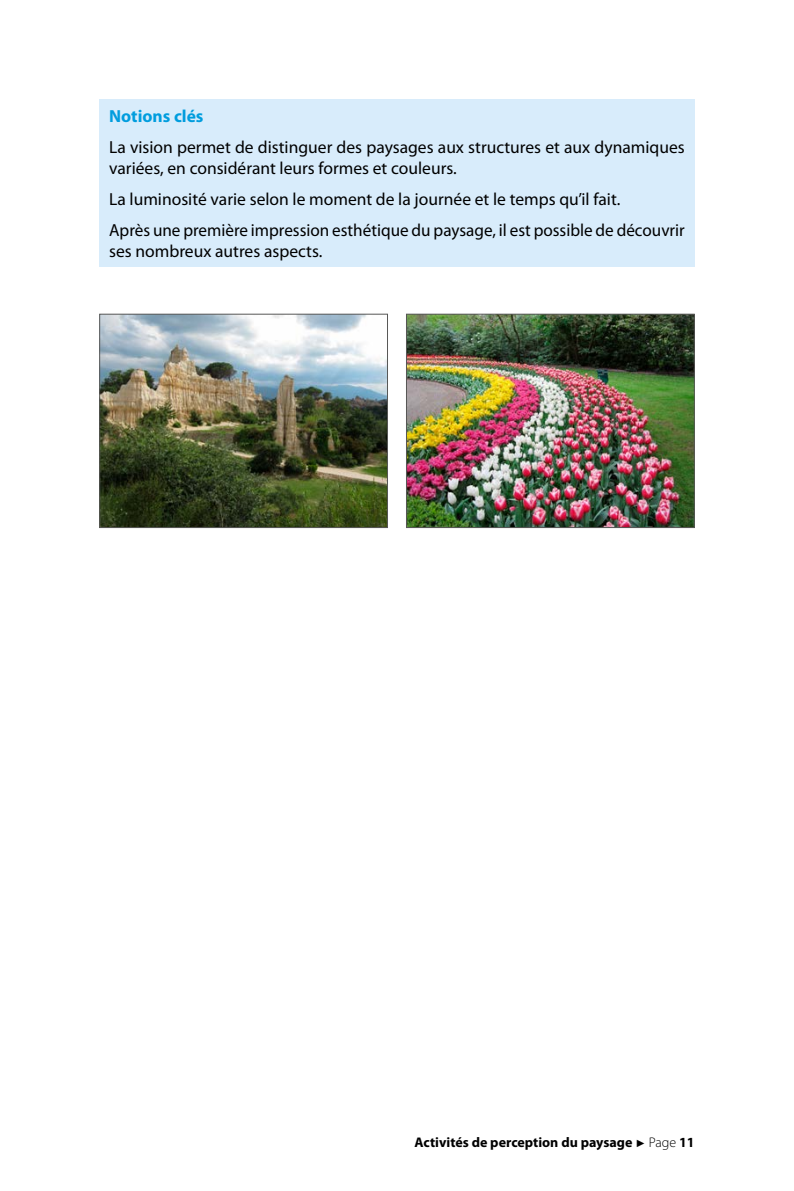
<style>
.page{position:relative;width:794px;height:1191px;background:#fff}
.page>*{position:absolute;margin:0;border:0;box-sizing:border-box;transform-origin:0 0}
.t1{font:17.5px/21px "Myriad Pro";color:#000}
.t2{font:700 17.5px "Myriad Pro";color:#009dde}
.t3{font:700 14px "Myriad Pro";color:#000}
.s1{font-family:"Arial";font-weight:400;font-size:10.5px}
.s2{font-weight:300}
</style>
<div class="page">
<div style="left:99px;top:99px;width:595px;height:168px;background:#d8ecfb"></div>
<img style="left:101px;top:316px;width:285px;height:210px">
<div style="left:99px;top:314px;width:289px;height:214px;border:1px solid #575756"></div>
<img style="left:408px;top:316px;width:284px;height:210px">
<div style="left:406px;top:314px;width:288px;height:214px;border:1px solid #575756"></div>
<p class="t2" style="left:109px;top:105px;width:96px">Notions clés</p>
<p class="t1" style="left:109px;top:137px;width:577px">La vision permet de distinguer des paysages aux structures et aux dynamiques variées, en considérant leurs formes et couleurs.</p>
<p class="t1" style="left:109px;top:183px;width:577px;line-height:31px">La luminosité varie selon le moment de la journée et le temps qu’il fait.<br>Après une première impression esthétique du paysage, il est possible de découvrir</p>
<p class="t1" style="left:109px;top:240px;width:215px">ses nombreux autres aspects.</p>
<p class="t3" style="left:414px;top:1132px;width:282px">Activités de perception du paysage <span class="s1">►</span> <span class="s2">Page</span> 11</p>
</div>
